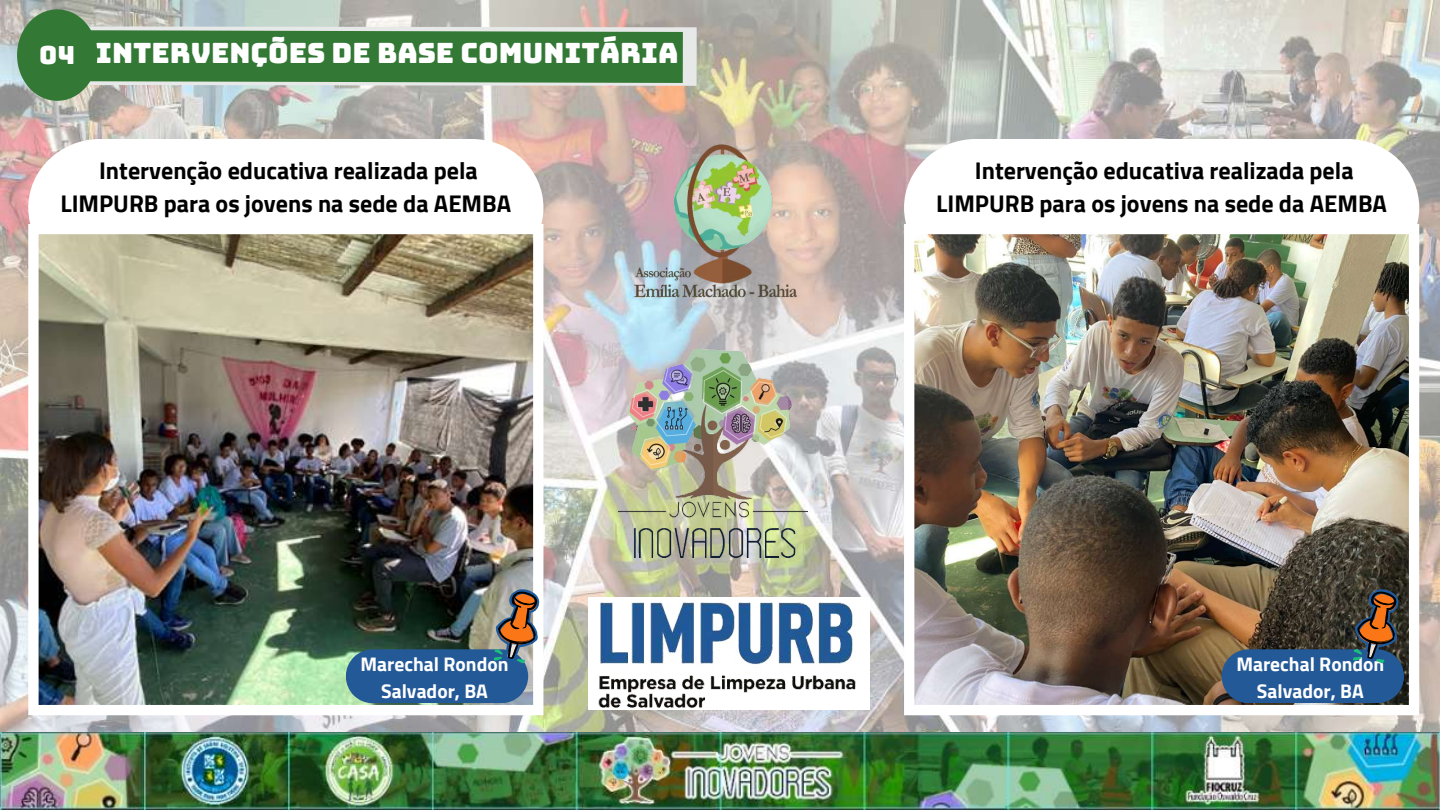
<style>
.page{position:relative;width:1440px;height:810px;background:#fff}
.page>*{position:absolute;margin:0;border:0;box-sizing:border-box;transform-origin:0 0}
.t1{font:28px "Bungee";color:#fff}
.t2{font:700 24px/32.6px "Cairo";color:#000;text-align:center}
.t3{font:700 19.5px/27px "Cairo";color:#fff;text-align:center}
.s1{font-size:25px}
</style>
<div class="page">
<img style="left:0;top:0;width:1440px;height:732px">
<img style="left:0;top:732px;width:1440px;height:78px">
<svg style="left:10px;top:0;width:745px;height:115px;background:#bebaaf"></svg>
<svg style="left:6px;top:5px;width:728px;height:104px;background:#86a281"></svg>
<div style="left:17px;top:9px;width:80px;height:92px;background:#347835;border-radius:50%"></div>
<svg style="left:28px;top:139px;width:515px;height:85px"></svg>
<img style="left:28px;top:224px;width:515px;height:491px">
<img style="left:346px;top:589px;width:193px;height:114px">
<svg style="left:904px;top:139px;width:515px;height:85px"></svg>
<img style="left:904px;top:224px;width:515px;height:491px">
<svg style="left:1222px;top:589px;width:182px;height:114px;background:#424f5e"></svg>
<div style="left:588px;top:597px;width:282px;height:113px;background:#fff"></div>
<img style="left:598px;top:603px;width:258px;height:105px">
<img style="left:619px;top:349px;width:189px;height:209px">
<img style="left:592px;top:140px;width:236px;height:171px">
<p class="t1" style="left:39px;top:39px;width:641px"><span class="s1">04</span> INTERVENÇÕES DE BASE COMUNITÁRIA</p>
<p class="t2" style="left:60px;top:155px;width:452px">Intervenção educativa realizada pela<br>LIMPURB para os jovens na sede da AEMBA</p>
<p class="t3" style="left:361px;top:651px;width:150px">Marechal Rondon<br>Salvador, BA</p>
<p class="t2" style="left:936px;top:155px;width:452px">Intervenção educativa realizada pela<br>LIMPURB para os jovens na sede da AEMBA</p>
<p class="t3" style="left:1236px;top:651px;width:150px">Marechal Rondon<br>Salvador, BA</p>
</div>
